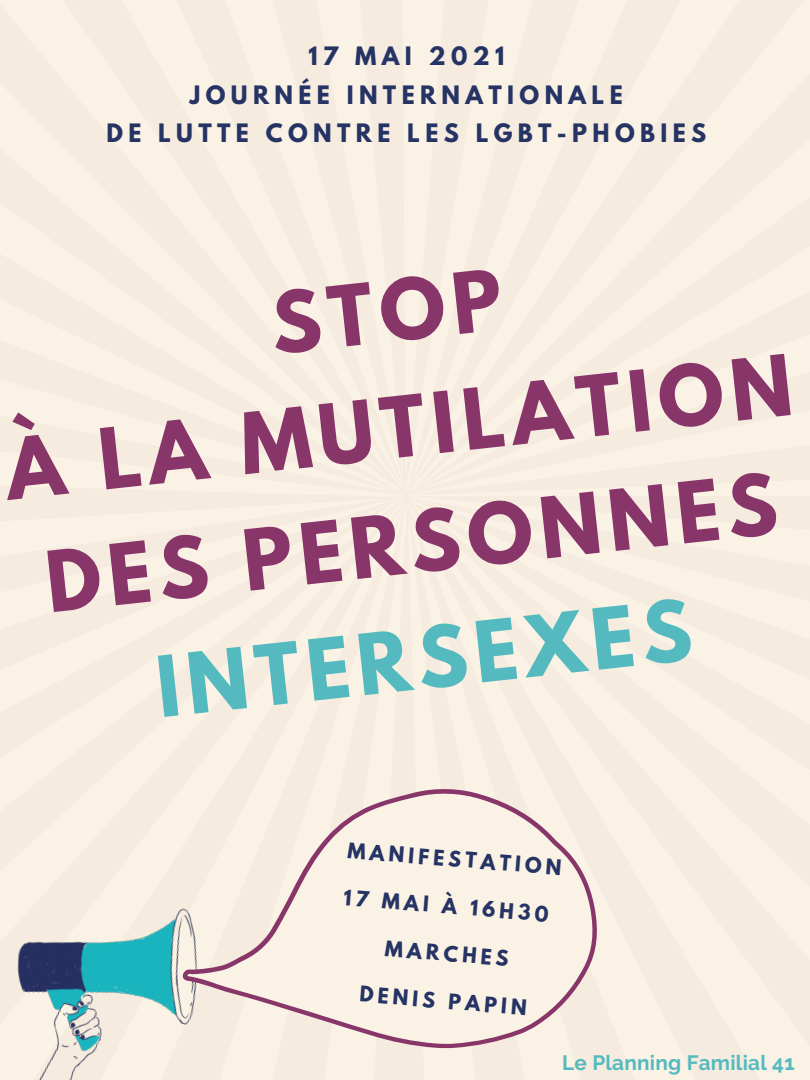
<style>
.page{position:relative;width:810px;height:1080px;background:#f7eee1}
.page>*{position:absolute;margin:0;border:0;box-sizing:border-box;transform-origin:0 0}
.t1{font:700 74.69px "League Spartan";color:#88366a}
.t2{font:700 74.69px "League Spartan";color:#55babf}
.t3{font:700 22.5px "League Spartan";letter-spacing:.24em;color:#263465}
.t4{font:700 20.75px "Raleway";letter-spacing:.01em;color:#55babf}
.t5{font:700 19.06px "League Spartan";color:#263465}
</style>
<div class="page">
<img style="left:0;top:858px;width:181px;height:222px">
<div style="left:181px;top:727px;width:450px;height:353px;background:#faf2e4"></div>
<p class="t3" style="left:308px;top:44px;width:197px">17 MAI 2021</p>
<p class="t3" style="left:190px;top:83px;width:434px">JOURNÉE INTERNATIONALE</p>
<p class="t3" style="left:106px;top:122px;width:601px">DE LUTTE CONTRE LES LGBT-PHOBIES</p>
<p class="t1" style="left:267px;top:287px;width:233px;rotate:-6deg">STOP</p>
<p class="t1" style="left:2px;top:432px;width:792px;rotate:-6deg">À LA MUTILATION</p>
<p class="t1" style="left:42px;top:544px;width:736px;rotate:-6deg">DES PERSONNES</p>
<p class="t2" style="left:153px;top:650px;width:539px;rotate:-6deg">INTERSEXES</p>
<p class="t5" style="left:349px;top:840px;width:216px;rotate:5deg">MANIFESTATION</p>
<p class="t5" style="left:345px;top:887px;width:207px;rotate:5deg">17 MAI À 16H30</p>
<p class="t5" style="left:386px;top:938px;width:125px;rotate:5deg">MARCHES</p>
<p class="t5" style="left:361px;top:984px;width:169px;rotate:5deg">DENIS PAPIN</p>
<p class="t4" style="left:562px;top:1051px;width:234px">Le Planning Familial 41</p>
</div>
